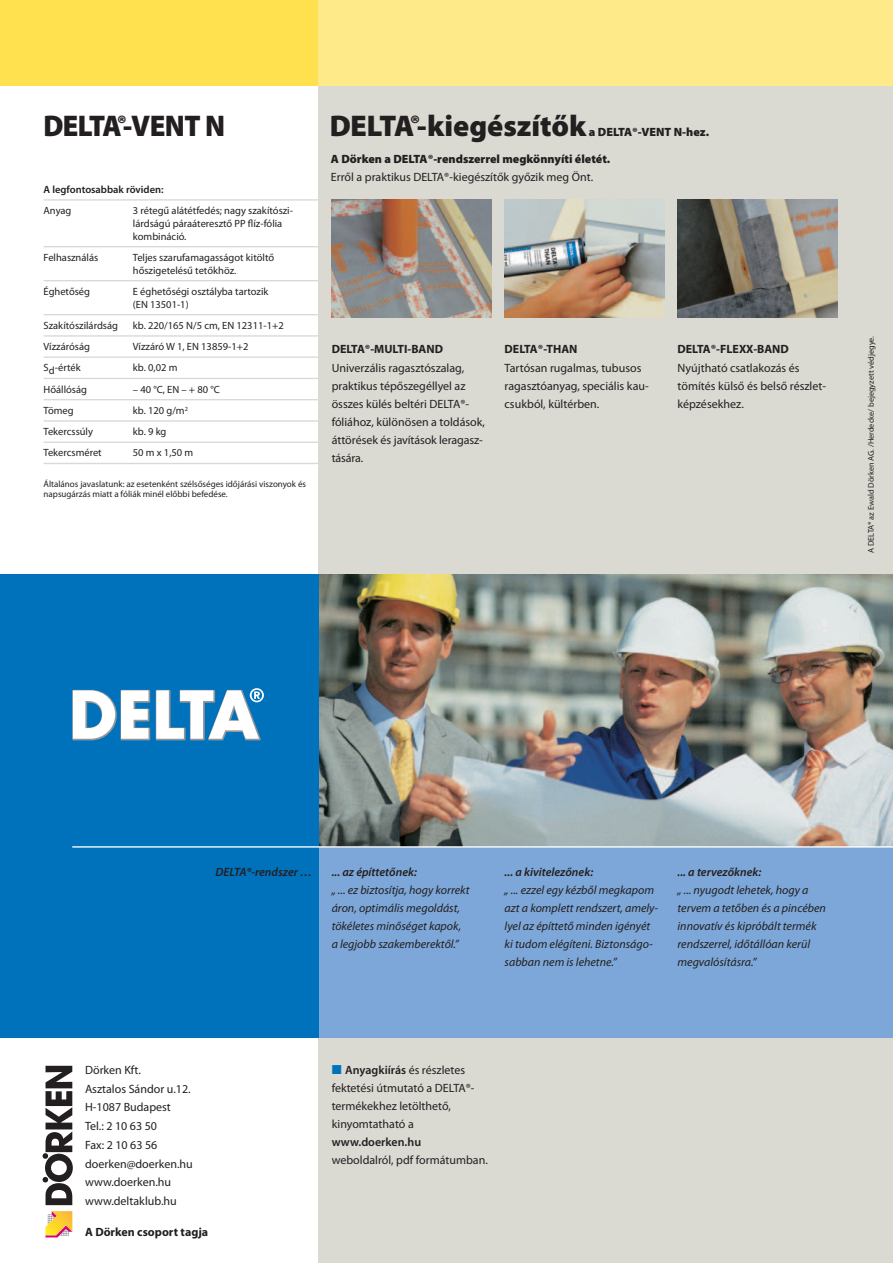
<style>
.page{position:relative;width:893px;height:1263px;background:#fff}
.page>*{position:absolute;margin:0;border:0;box-sizing:border-box;transform-origin:0 0}
.t1{font:900 30px "Myriad Pro Doerken";color:#231f20}
.t2{font:900 30px "Delta Myriad Pro";letter-spacing:-.055em;color:#231f20;scale:.95 1}
.t3{font:12px/18px "Myriad Pro Doerken";color:#231f20}
.t4{font:italic 12px/18px "Myriad Pro Doerken";color:#231f20}
.t5{font:italic 600 12px "Myriad Pro Doerken";color:#231f20}
.t6{font:700 12px "Myriad Pro Doerken";color:#231f20}
.t7{font:900 12px "Myriad Pro Doerken";color:#231f20}
.t8{font:600 12px "Myriad Pro Doerken";color:#231f20}
.t9{font:10.5px/12.8px "Myriad Pro Doerken";color:#231f20}
.t10{font:600 10.5px "Myriad Pro Doerken";color:#231f20}
.t11{font:9px/10.5px "Myriad Pro Doerken";color:#231f20}
.t12{font:8.25px "Myriad Pro Doerken";color:#231f20}
.s1{font-family:"Myriad Pro Doerken"}
.s2{font-family:"Delta Myriad Pro"}
.s3{font-weight:600;color:#0072bc}
.s4{font-weight:600}
</style>
<div class="page">
<div style="left:319px;top:0;width:574px;height:1263px;background:#dad9d2"></div>
<div style="left:319px;top:574px;width:574px;height:464px;background:#7ca7d8"></div>
<img style="left:319px;top:574px;width:574px;height:272px">
<div style="left:0;top:574px;width:319px;height:464px;background:#0072bc"></div>
<div style="left:0;top:0;width:319px;height:85px;background:#ffe04e"></div>
<div style="left:319px;top:0;width:574px;height:85px;background:#ffea89"></div>
<hr style="left:72px;top:846px;width:821px;height:1px;background:#fff">
<hr style="left:44px;top:199px;width:275px;height:2px;background:#dad9d2">
<hr style="left:44px;top:246px;width:275px;height:1px;background:#dad9d2">
<hr style="left:44px;top:280px;width:275px;height:1px;background:#dad9d2">
<hr style="left:44px;top:314px;width:275px;height:1px;background:#dad9d2">
<hr style="left:44px;top:335px;width:275px;height:2px;background:#dad9d2">
<hr style="left:44px;top:356px;width:275px;height:2px;background:#dad9d2">
<hr style="left:44px;top:378px;width:275px;height:1px;background:#dad9d2">
<hr style="left:44px;top:399px;width:275px;height:1px;background:#dad9d2">
<hr style="left:44px;top:420px;width:275px;height:2px;background:#dad9d2">
<hr style="left:44px;top:441px;width:275px;height:2px;background:#dad9d2">
<hr style="left:44px;top:463px;width:275px;height:1px;background:#dad9d2">
<hr style="left:892px;top:723px;width:1px;height:540px;background:#ffe04e">
<svg style="left:72px;top:690px;width:78px;height:50px"></svg>
<svg style="left:156px;top:688px;width:108px;height:52px"></svg>
<svg style="left:43px;top:1066px;width:30px;height:139px"></svg>
<svg style="left:46px;top:1211px;width:26px;height:26px"></svg>
<img style="left:332px;top:200px;width:160px;height:118px">
<img style="left:505px;top:200px;width:160px;height:118px">
<img style="left:677px;top:200px;width:161px;height:118px">
<h1 class="t2" style="left:44px;top:105px;width:193px">DELTA®-V<span class="s1">ENT N</span></h1>
<p class="t10" style="left:44px;top:183px;width:122px">A legfontosabbak röviden:</p>
<p class="t9" style="left:44px;top:204px;width:29px">Anyag</p>
<p class="t9" style="left:133px;top:204px;width:162px">3 rétegű alátétfedés; nagy szakítószi&shy;lárdságú páraáteresztő PP flíz-fólia kombináció.</p>
<p class="t9" style="left:44px;top:251px;width:56px">Felhasználás</p>
<p class="t9" style="left:133px;top:251px;width:143px">Teljes szarufamagasságot kitöltő hőszigetelésű tetőkhöz.</p>
<p class="t9" style="left:44px;top:285px;width:48px">Éghetőség</p>
<p class="t9" style="left:133px;top:285px;width:137px">E éghetőségi osztályba tartozik (EN 13501-1)</p>
<p class="t9" style="left:44px;top:319px;width:76px">Szakítószilárdság</p>
<p class="t9" style="left:133px;top:319px;width:152px">kb. 220/165 N/5 cm, EN 12311-1+2</p>
<p class="t9" style="left:44px;top:340px;width:48px">Vízzáróság</p>
<p class="t9" style="left:133px;top:340px;width:117px">Vízzáró W 1, EN 13859-1+2</p>
<p class="t9" style="left:44px;top:361px;width:39px">Sd-érték</p>
<p class="t9" style="left:133px;top:361px;width:46px">kb. 0,02 m</p>
<p class="t9" style="left:44px;top:383px;width:45px">Hőállóság</p>
<p class="t9" style="left:133px;top:383px;width:88px">– 40 °C, EN – + 80 °C</p>
<p class="t9" style="left:44px;top:404px;width:32px">Tömeg</p>
<p class="t9" style="left:133px;top:404px;width:57px">kb. 120 g/m<sup>2</sup></p>
<p class="t9" style="left:44px;top:425px;width:51px">Tekercssúly</p>
<p class="t9" style="left:133px;top:425px;width:35px">kb. 9 kg</p>
<p class="t9" style="left:44px;top:446px;width:60px">Tekercsméret</p>
<p class="t9" style="left:133px;top:446px;width:62px">50 m x 1,50 m</p>
<p class="t11" style="left:44px;top:478px;width:264px">Általános javaslatunk: az esetenként szélsőséges időjárási viszonyok és napsugárzás miatt a fóliák minél előbbi befedése.</p>
<h1 class="t1" style="left:330px;top:105px;width:258px"><span class="s2">DELTA®-</span>kiegészítők</h1>
<p class="t7" style="left:589px;top:124px;width:122px">a DELTA®-VENT N-hez.</p>
<p class="t7" style="left:331px;top:151px;width:281px">A Dörken a DELTA®-rendszerrel megkönnyíti életét.</p>
<p class="t3" style="left:331px;top:168px;width:264px">Erről a praktikus DELTA®-kiegészítők győzik meg Önt.</p>
<p class="t6" style="left:332px;top:341px;width:113px">DELTA®-MULTI-BAND</p>
<p class="t3" style="left:332px;top:359px;width:155px">Univerzális ragasztószalag, praktikus tépőszegéllyel az összes külés beltéri DELTA®- fóliához, különösen a toldások, áttörések és javítások leragasz&shy;tására.</p>
<p class="t6" style="left:505px;top:341px;width:74px">DELTA®-THAN</p>
<p class="t3" style="left:505px;top:359px;width:146px">Tartósan rugalmas, tubusos ragasztóanyag, speciális kau&shy;csukból, kültérben.</p>
<p class="t6" style="left:677px;top:341px;width:113px">DELTA®-FLEXX-BAND</p>
<p class="t3" style="left:677px;top:359px;width:150px">Nyújtható csatlakozás és tömítés külső és belső részlet&shy;képzésekhez.</p>
<p class="t12" style="left:866px;top:553px;width:218px;rotate:-90deg">A DELTA® az Ewald Dörken AG. /Herdecke/ bejegyzett védjegye.</p>
<p class="t5" style="left:216px;top:864px;width:98px">DELTA®-rendszer …</p>
<p class="t5" style="left:332px;top:864px;width:87px">... az építtetőnek:</p>
<p class="t4" style="left:332px;top:881px;width:139px">„ ... ez biztosítja, hogy korrekt áron, optimális megoldást, tökéletes minőséget kapok, a legjobb szakemberektől.”</p>
<p class="t5" style="left:505px;top:864px;width:90px">... a kivitelezőnek:</p>
<p class="t4" style="left:505px;top:881px;width:155px">„ ... ezzel egy kézből megkapom azt a komplett rendszert, amel - lyel az építtető minden igényét ki tudom elégíteni. Biztonságo&shy;sabban nem is lehetne.”</p>
<p class="t5" style="left:677px;top:864px;width:85px">... a tervezőknek:</p>
<p class="t4" style="left:677px;top:881px;width:150px">„ ... nyugodt lehetek, hogy a tervem a tetőben és a pincében innovatív és kipróbált termék rendszerrel, időtállóan kerül megvalósításra.”</p>
<p class="t3" style="left:85px;top:1060px;width:109px;line-height:18.8px">Dörken Kft.<br>Asztalos Sándor u.12.<br>H-1087 Budapest<br>Tel.: 2 10 63 50<br>Fax: 2 10 63 56 doerken@doerken.hu www.doerken.hu www.deltaklub.hu</p>
<p class="t6" style="left:85px;top:1224px;width:125px">A Dörken csoport tagja</p>
<p class="t3" style="left:332px;top:1061px;width:144px"><span class="s3">■</span> <span class="s4">Anyagkiírás</span> és részletes fektetési útmutató a DELTA®- termékekhez letölthető, kinyomtatható a</p>
<p class="t8" style="left:332px;top:1134px;width:91px">www.doerken.hu</p>
<p class="t3" style="left:332px;top:1151px;width:158px">weboldalról, pdf formátumban.</p>
</div>
